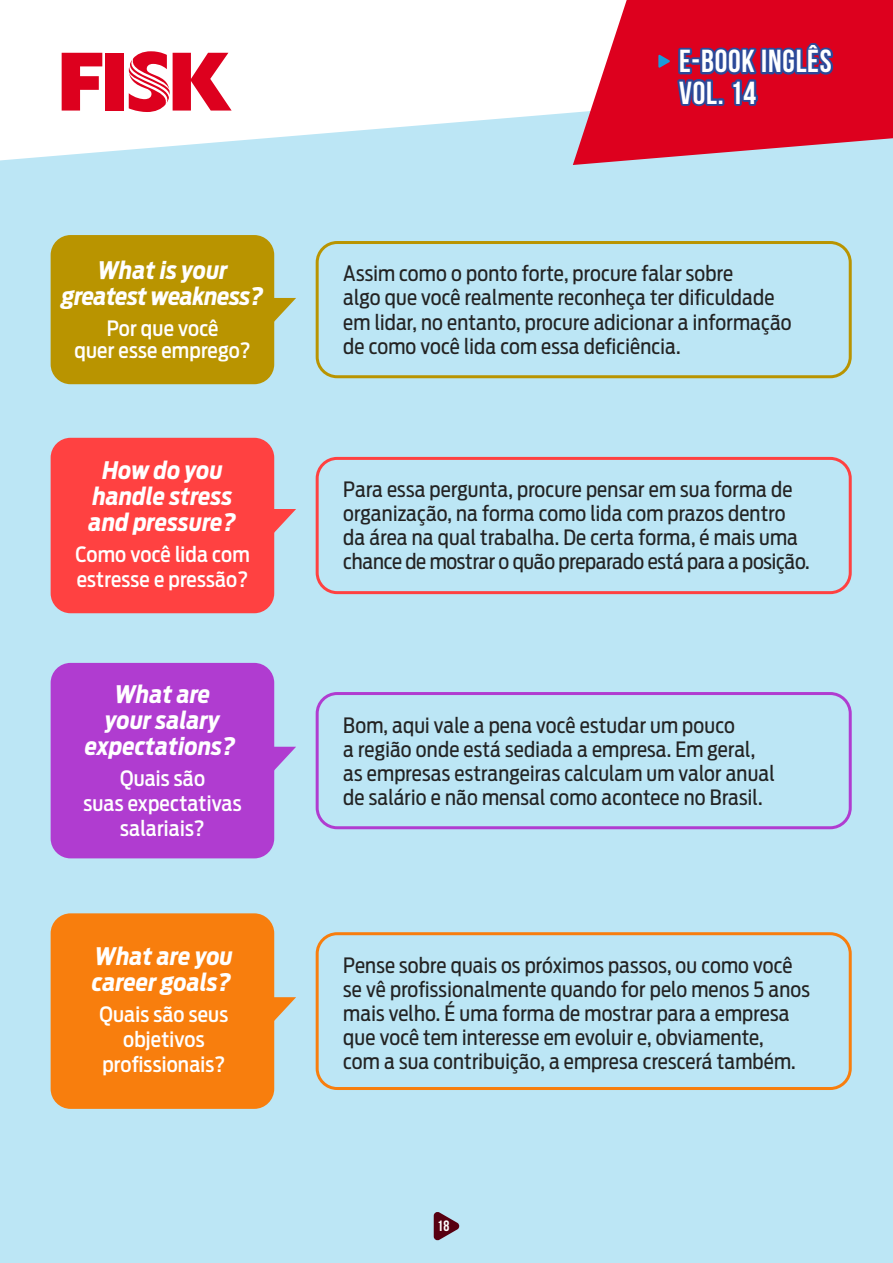
<style>
.page{position:relative;width:893px;height:1263px;background:#bce6f5}
.page>*{position:absolute;margin:0;border:0;box-sizing:border-box;transform-origin:0 0}
.t1{font:700 31.95px/31.5px "Bebas Neue";letter-spacing:.025em;color:#fff}
.t2{font:italic 700 24px/25.8px "Antenna Cond";letter-spacing:.01em;color:#fff;text-align:center}
.t3{font:italic 700 24px/25.8px "Antenna Cond";letter-spacing:-.01em;color:#fff;text-align:center}
.t4{font:21px/24px "Antenna Cond";letter-spacing:.01em;color:#232323}
.t5{font:500 21px/25.2px "Antenna Cond";letter-spacing:.01em;color:#fff;text-align:center}
.t6{font:700 15px "Bebas Neue";color:#fff}
</style>
<div class="page">
<div style="left:51px;top:235px;width:223px;height:149px;background:#b99400;border-radius:20px"></div>
<svg style="left:274px;top:298px;width:22px;height:30px"></svg>
<div style="left:316px;top:241px;width:536px;height:137px;border:3px solid #b99400;border-radius:20px"></div>
<div style="left:51px;top:438px;width:223px;height:175px;background:#ff4141;border-radius:20px"></div>
<svg style="left:274px;top:509px;width:22px;height:30px"></svg>
<div style="left:316px;top:457px;width:536px;height:137px;border:3px solid #ff4141;border-radius:20px"></div>
<div style="left:51px;top:663px;width:223px;height:195px;background:#b03cd0;border-radius:20px"></div>
<svg style="left:274px;top:747px;width:22px;height:30px"></svg>
<div style="left:316px;top:692px;width:536px;height:137px;border:3px solid #b03cd0;border-radius:20px"></div>
<div style="left:51px;top:913px;width:223px;height:196px;background:#f87e0d;border-radius:20px"></div>
<svg style="left:274px;top:997px;width:22px;height:30px"></svg>
<div style="left:316px;top:932px;width:536px;height:158px;border:3px solid #f87e0d;border-radius:20px"></div>
<svg style="left:0;top:0;width:573px;height:160px;fill:#fff"></svg>
<svg style="left:573px;top:0;width:320px;height:165px;background:#dc3e56"></svg>
<svg style="left:62px;top:53px;width:40px;height:58px;background:#e75064"></svg>
<div style="left:106px;top:53px;width:18px;height:58px;background:#dd001e"></div>
<svg style="left:124px;top:51px;width:108px;height:61px;background:#ec7484"></svg>
<svg style="left:658px;top:24px;width:177px;height:105px;background:#ab1440"></svg>
<svg style="left:434px;top:1212px;width:26px;height:29px"></svg>
<p class="t3" style="left:62px;top:257px;width:203px">What is your greatest weakness?</p>
<p class="t5" style="left:75px;top:317px;width:178px;line-height:22.2px">Por que você<br>quer esse emprego?</p>
<p class="t2" style="left:89px;top:457px;width:149px">How do you handle stress and pressure?</p>
<p class="t5" style="left:75px;top:542px;width:176px;text-align:left">Como você lida com estresse e pressão?</p>
<p class="t2" style="left:85px;top:682px;width:152px">What are<br>your salary expectations?</p>
<p class="t5" style="left:83px;top:766px;width:160px">Quais são<br>suas expectativas salariais?</p>
<p class="t2" style="left:92px;top:943px;width:142px;text-align:left">What are you career goals?</p>
<p class="t5" style="left:100px;top:1002px;width:130px">Quais são seus objetivos profissionais?</p>
<h1 class="t1" style="left:679px;top:45px;width:154px">E-BOOK INGLÊS<br>VOL. 14</h1>
<p class="t4" style="left:343px;top:262px;width:450px">Assim como o ponto forte, procure falar sobre<br>algo que você realmente reconheça ter dificuldade em lidar, no entanto, procure adicionar a informação de como você lida com essa deficiência.</p>
<p class="t4" style="left:343px;top:478px;width:468px">Para essa pergunta, procure pensar em sua forma de organização, na forma como lida com prazos dentro da área na qual trabalha. De certa forma, é mais uma chance de mostrar o quão preparado está para a posição.</p>
<p class="t4" style="left:343px;top:713px;width:433px">Bom, aqui vale a pena você estudar um pouco<br>a região onde está sediada a empresa. Em geral, as empresas estrangeiras calculam um valor anual de salário e não mensal como acontece no Brasil.</p>
<p class="t4" style="left:343px;top:953px;width:468px">Pense sobre quais os próximos passos, ou como você se vê profissionalmente quando for pelo menos 5 anos mais velho. É uma forma de mostrar para a empresa que você tem interesse em evoluir e, obviamente,<br>com a sua contribuição, a empresa crescerá também.</p>
<p class="t6" style="left:437px;top:1218px;width:14px">18</p>
</div>
